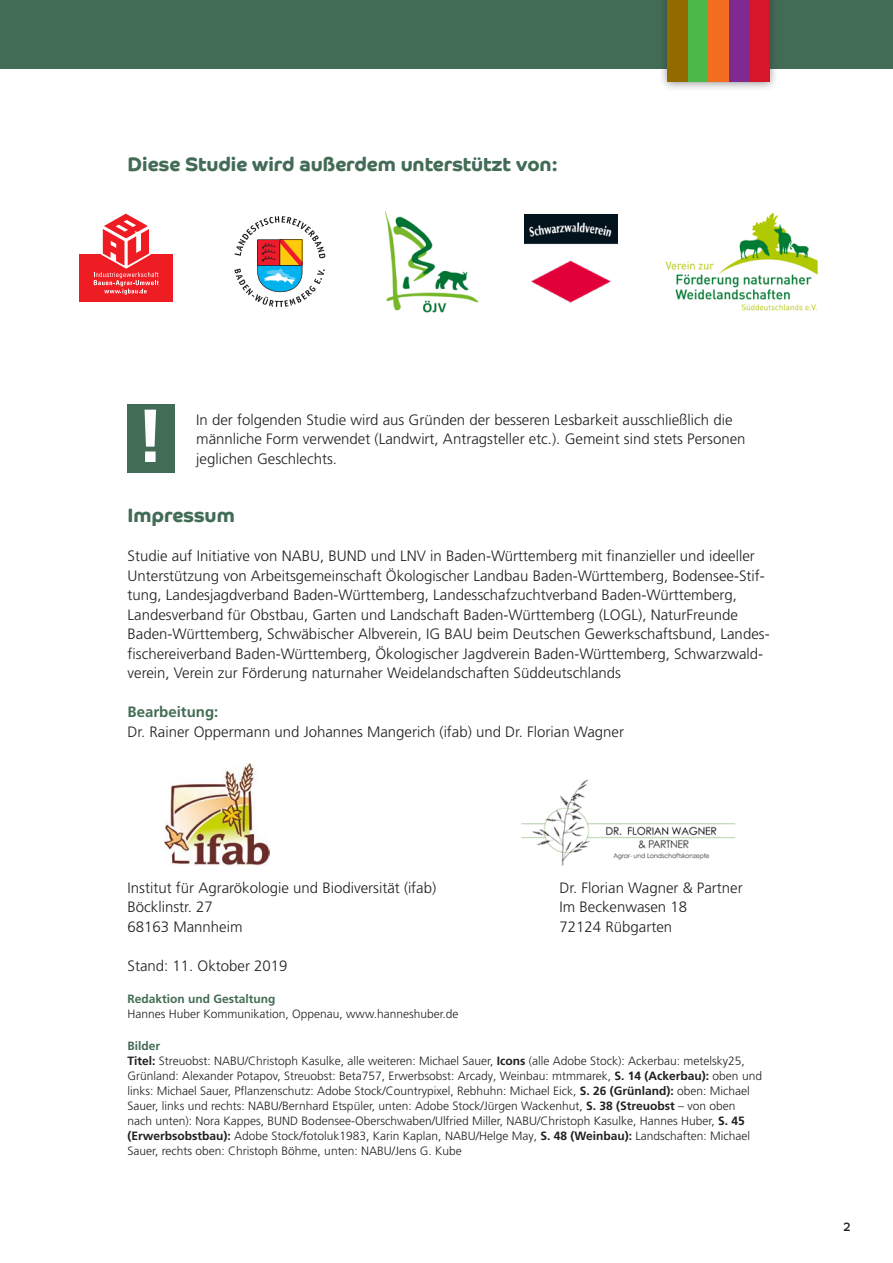
<style>
.page{position:relative;width:893px;height:1263px;background:#fff}
.page>*{position:absolute;margin:0;border:0;box-sizing:border-box;transform-origin:0 0}
.Finanztab__Tabellen{font:700 75px "Frutiger LT Pro";color:#fff}
.wie_H2_-_nicht_im_In{font:700 19.5px "Co Headline";color:#436c56}
.H2__4_1{font:700 19.5px "Co Headline";color:#436c56}
.Fließtext{font:300 15px/19.5px "Frutiger LT Pro";color:#231f20}
.t1{font:700 15px "Frutiger LT Pro";color:#436c56}
.Impressum{font:300 12px/15px "Frutiger LT Pro";color:#231f20}
.Fließtext-2{font:300 12px "Frutiger LT Pro";color:#231f20}
.t2{font:700 12px "Frutiger LT Pro";color:#436c56}
.t3{font:12px "Co Headline";color:#231f20}
.s1{font-weight:700}
</style>
<div class="page">
<div style="left:0;top:0;width:893px;height:69px;background:#436c56"></div>
<div style="left:659px;top:0;width:120px;height:91px;background:#231f20;opacity:.5"></div>
<div style="left:722px;top:0;width:32px;height:82px;background:#802990"></div>
<div style="left:678px;top:0;width:40px;height:82px;background:#4cb848"></div>
<div style="left:749px;top:0;width:21px;height:82px;background:#d71729"></div>
<div style="left:708px;top:0;width:21px;height:82px;background:#f36e21"></div>
<div style="left:668px;top:0;width:20px;height:82px;background:#916b00"></div>
<img style="left:164px;top:764px;width:105px;height:101px">
<img style="left:521px;top:779px;width:215px;height:87px">
<div style="left:128px;top:404px;width:47px;height:69px;background:#436c56"></div>
<div style="left:80px;top:255px;width:93px;height:47px;background:#ee1d23"></div>
<svg style="left:94px;top:213px;width:65px;height:82px"></svg>
<svg style="left:234px;top:216px;width:91px;height:91px"></svg>
<img style="left:386px;top:212px;width:91px;height:101px">
<img style="left:524px;top:215px;width:93px;height:88px">
<img style="left:665px;top:212px;width:153px;height:99px">
<p class="wie_H2_-_nicht_im_In" style="left:128px;top:153px;width:432px">Diese Studie wird außerdem unterstützt von:</p>
<p class="Finanztab__Tabellen" style="left:136px;top:391px;width:31px">!</p>
<p class="Fließtext" style="left:196px;top:410px;width:551px">In der folgenden Studie wird aus Gründen der besseren Lesbarkeit ausschließlich die männliche Form verwendet (Landwirt, Antragsteller etc.). Gemeint sind stets Personen</p>
<p class="Fließtext" style="left:196px;top:449px;width:142px">jeglichen Geschlechts.</p>
<p class="H2__4_1" style="left:128px;top:504px;width:109px">Impressum</p>
<p class="Fließtext" style="left:128px;top:546px;width:644px">Studie auf Initiative von NABU, BUND und LNV in Baden-Württemberg mit finanzieller und ideeller Unterstützung von Arbeitsgemeinschaft Ökologischer Landbau Baden-Württemberg, Bodensee-Stif&shy;tung, Landesjagdverband Baden-Württemberg, Landesschafzuchtverband Baden-Württemberg, Landesverband für Obstbau, Garten und Landschaft Baden-Württemberg (LOGL), NaturFreunde Baden-Württemberg, Schwäbischer Albverein, IG BAU beim Deutschen Gewerkschaftsbund, Landes&shy;fischereiverband Baden-Württemberg, Ökologischer Jagdverein Baden-Württemberg, Schwarzwald&shy;verein, Verein zur Förderung naturnaher Weidelandschaften Süddeutschlands</p>
<h5 class="t1" style="left:128px;top:703px;width:92px">Bearbeitung:</h5>
<p class="Fließtext" style="left:128px;top:722px;width:498px">Dr. Rainer Oppermann und Johannes Mangerich (ifab) und Dr. Florian Wagner</p>
<p class="Fließtext" style="left:128px;top:878px;width:310px">Institut für Agrarökologie und Biodiversität (ifab)</p>
<p class="Fließtext" style="left:560px;top:878px;width:185px">Dr. Florian Wagner &amp; Partner</p>
<p class="Fließtext" style="left:128px;top:897px;width:87px">Böcklinstr. 27</p>
<p class="Fließtext" style="left:560px;top:897px;width:129px">Im Beckenwasen 18</p>
<p class="Fließtext" style="left:128px;top:917px;width:117px">68163 Mannheim</p>
<p class="Fließtext" style="left:560px;top:917px;width:114px">72124 Rübgarten</p>
<p class="Fließtext" style="left:128px;top:956px;width:162px">Stand: 11. Oktober 2019</p>
<h5 class="t2" style="left:128px;top:991px;width:150px">Redaktion und Gestaltung</h5>
<p class="Fließtext-2" style="left:128px;top:1006px;width:333px">Hannes Huber Kommunikation, Oppenau, www.hanneshuber.de</p>
<h5 class="t2" style="left:128px;top:1038px;width:34px">Bilder</h5>
<p class="Impressum" style="left:128px;top:1053px;width:636px"><span class="s1">Titel:</span> Streuobst: NABU/Christoph Kasulke, alle weiteren: Michael Sauer, <span class="s1">Icons</span> (alle Adobe Stock): Ackerbau: metelsky25, Grünland: Alexander Potapov, Streuobst: Beta757, Erwerbsobst: Arcady, Weinbau: mtmmarek, <span class="s1">S. 14 (Ackerbau):</span> oben und links: Michael Sauer, Pflanzenschutz: Adobe Stock/Countrypixel, Rebhuhn: Michael Eick, <span class="s1">S. 26 (Grünland):</span> oben: Michael Sauer, links und rechts: NABU/Bernhard Etspüler, unten: Adobe Stock/Jürgen Wackenhut, <span class="s1">S. 38 (Streuobst</span> – von oben nach unten): Nora Kappes, BUND Bodensee-Oberschwaben/Ulfried Miller, NABU/Christoph Kasulke, Hannes Huber, <span class="s1">S. 45 (Erwerbsobstbau):</span> Adobe Stock/fotoluk1983, Karin Kaplan, NABU/Helge May, <span class="s1">S. 48 (Weinbau):</span> Landschaften: Michael Sauer, rechts oben: Christoph Böhme, unten: NABU/Jens G. Kube</p>
<p class="t3" style="left:844px;top:1220px;width:8px">2</p>
</div>
